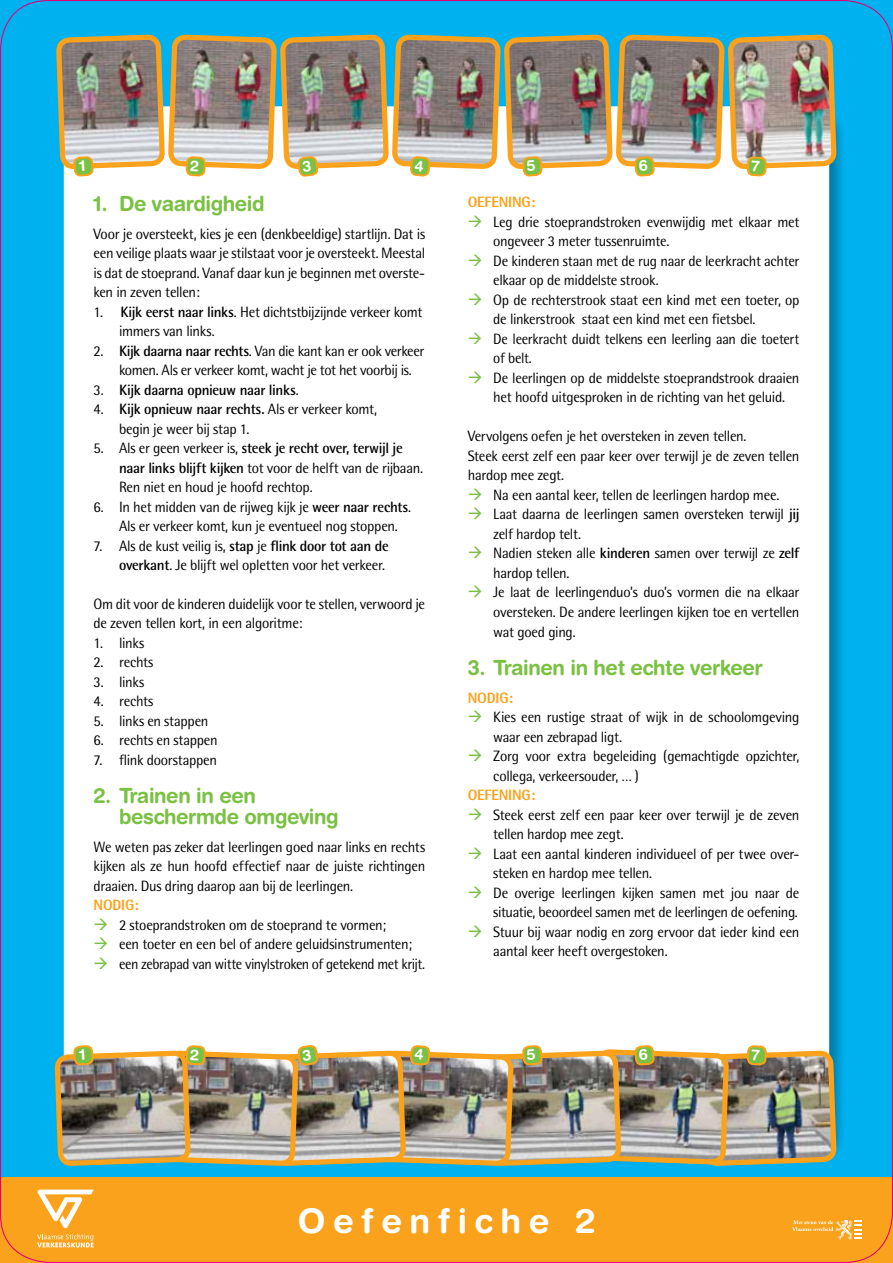
<style>
.page{position:relative;width:893px;height:1263px;background:#00b1f0}
.page>*{position:absolute;margin:0;border:0;box-sizing:border-box;transform-origin:0 0}
.t1{font:700 34.05px "Helvetica Rounded LT Std";letter-spacing:.22em;color:#fff}
.t2{font:700 21px/21px "Helvetica Rounded LT Std";letter-spacing:-.02em;color:#7ac143}
.t3{font:15px/19.5px "Rotis Semi Sans";letter-spacing:-.02em;color:#000}
.t4{font:15px/19.5px "Rotis Semi Sans";letter-spacing:-.02em;color:#000;scale:.95 1}
.t5{font:800 15px "Rotis Semi Sans";letter-spacing:-.015em;color:#faa21b}
.t6{font:700 15px "Rotis Semi Sans";letter-spacing:-.025em;color:#000}
.s1{font-weight:700}
.s2{font-weight:400}
.s3{color:#7ac143}
</style>
<div class="page">
<div style="left:0;top:1178px;width:893px;height:85px;background:#faa21b"></div>
<div style="left:64px;top:106px;width:765px;height:1042px;background:#fff;border-radius:21px"></div>
<svg style="left:37px;top:1189px;width:57px;height:39px"></svg>
<svg style="left:37px;top:1234px;width:57px;height:13px"></svg>
<img style="left:167px;top:34px;width:112px;height:135px">
<img style="left:391px;top:34px;width:112px;height:135px">
<img style="left:615px;top:34px;width:112px;height:135px">
<img style="left:619px;top:1049px;width:84px;height:116px">
<img style="left:431px;top:1052px;width:57px;height:114px">
<img style="left:207px;top:1051px;width:94px;height:115px">
<img style="left:59px;top:0;width:108px;height:177px">
<svg style="left:185px;top:88px;width:22px;height:89px;background:#b3ab97"></svg>
<img style="left:282px;top:0;width:109px;height:177px">
<svg style="left:409px;top:155px;width:22px;height:22px"></svg>
<img style="left:506px;top:0;width:109px;height:177px">
<svg style="left:635px;top:156px;width:20px;height:21px"></svg>
<img style="left:730px;top:0;width:109px;height:245px">
<img style="left:57px;top:976px;width:150px;height:188px">
<img style="left:272px;top:1045px;width:159px;height:119px">
<img style="left:488px;top:1045px;width:131px;height:218px">
<svg style="left:635px;top:1045px;width:20px;height:21px"></svg>
<img style="left:703px;top:976px;width:158px;height:287px">
<h2 class="t2" style="left:94px;top:192px;width:173px">1. De vaardigheid</h2>
<p class="t3" style="left:94px;top:224px;width:333px;text-align:justify">Voor je oversteekt, kies je een (denkbeeldige) startlijn. Dat is een veilige plaats waar je stilstaat voor je oversteekt. Meestal is dat de stoeprand. Vanaf daar kun je beginnen met overste&shy;ken in zeven tellen:</p>
<p class="t3" style="left:119px;top:302px;width:305px;text-indent:-26px">1. <span class="s1">Kijk eerst naar links</span>. Het dichtstbijzijnde verkeer komt immers van links.</p>
<p class="t3" style="left:119px;top:341px;width:307px;text-indent:-26px">2. <span class="s1">Kijk daarna naar rechts</span>. Van die kant kan er ook verkeer komen. Als er verkeer komt, wacht je tot het voorbij is.</p>
<p class="t6" style="left:94px;top:380px;width:207px"><span class="s2">3.</span> Kijk daarna opnieuw naar links<span class="s2">.</span></p>
<p class="t3" style="left:119px;top:399px;width:259px;text-indent:-26px">4. <span class="s1">Kijk opnieuw naar rechts.</span> Als er verkeer komt, begin je weer bij stap 1.</p>
<p class="t3" style="left:119px;top:438px;width:306px;text-indent:-26px">5. Als er geen verkeer is, <span class="s1">steek je recht over, terwijl je naar links blijft kijken</span> tot voor de helft van de rijbaan.<br>Ren niet en houd je hoofd rechtop.</p>
<p class="t3" style="left:119px;top:497px;width:294px;text-indent:-26px">6. In het midden van de rijweg kijk je <span class="s1">weer naar rechts</span>.<br>Als er verkeer komt, kun je eventueel nog stoppen.</p>
<p class="t3" style="left:94px;top:536px;width:297px;text-align:right">7. Als de kust veilig is, <span class="s1">stap</span> je <span class="s1">flink door tot aan de overkant</span>. Je blijft wel opletten voor het verkeer.</p>
<p class="t3" style="left:94px;top:594px;width:333px">Om dit voor de kinderen duidelijk voor te stellen, verwoord je de zeven tellen kort, in een algoritme:</p>
<p class="t3" style="left:94px;top:633px;width:52px">1. links</p>
<p class="t3" style="left:94px;top:652px;width:61px">2. rechts</p>
<p class="t3" style="left:94px;top:672px;width:52px">3. links</p>
<p class="t3" style="left:94px;top:691px;width:61px">4. rechts</p>
<p class="t3" style="left:94px;top:711px;width:116px">5. links en stappen</p>
<p class="t3" style="left:94px;top:730px;width:126px">6. rechts en stappen</p>
<p class="t3" style="left:94px;top:750px;width:125px">7. flink doorstappen</p>
<h2 class="t2" style="left:119px;top:784px;width:221px;text-indent:-26px">2. Trainen in een beschermde omgeving</h2>
<p class="t3" style="left:94px;top:837px;width:333px;text-align:justify">We weten pas zeker dat leerlingen goed naar links en rechts kijken als ze hun hoofd effectief naar de juiste richtingen draaien. Dus dring daarop aan bij de leerlingen.</p>
<p class="t5" style="left:94px;top:896px;width:47px">NODIG:</p>
<p class="t3" style="left:94px;top:915px;width:294px"><span class="s3">→</span> 2 stoeprandstroken om de stoeprand te vormen;</p>
<p class="t3" style="left:94px;top:934px;width:320px"><span class="s3">→</span> een toeter en een bel of andere geluidsinstrumenten;</p>
<p class="t4" style="left:94px;top:954px;width:351px"><span class="s3">→</span> een zebrapad van witte vinylstroken of getekend met krijt.</p>
<p class="t5" style="left:468px;top:192px;width:69px">OEFENING:</p>
<p class="t3" style="left:493px;top:212px;width:308px;text-indent:-26px"><span class="s3">→</span> Leg drie stoeprandstroken evenwijdig met elkaar met ongeveer 3 meter tussenruimte.</p>
<p class="t3" style="left:493px;top:251px;width:308px;text-indent:-26px"><span class="s3">→</span> De kinderen staan met de rug naar de leerkracht achter elkaar op de middelste strook.</p>
<p class="t3" style="left:493px;top:290px;width:308px;text-indent:-26px"><span class="s3">→</span> Op de rechterstrook staat een kind met een toeter, op de linkerstrook staat een kind met een fietsbel.</p>
<p class="t4" style="left:493px;top:329px;width:324px;text-indent:-26px"><span class="s3">→</span> De leerkracht duidt telkens een leerling aan die toetert of belt.</p>
<p class="t3" style="left:493px;top:368px;width:308px;text-indent:-26px"><span class="s3">→</span> De leerlingen op de middelste stoeprandstrook draaien het hoofd uitgesproken in de richting van het geluid.</p>
<p class="t3" style="left:468px;top:426px;width:333px">Vervolgens oefen je het oversteken in zeven tellen.<br>Steek eerst zelf een paar keer over terwijl je de zeven tellen hardop mee zegt.</p>
<p class="t3" style="left:468px;top:485px;width:313px"><span class="s3">→</span> Na een aantal keer, tellen de leerlingen hardop mee.</p>
<p class="t3" style="left:493px;top:504px;width:308px;text-indent:-26px"><span class="s3">→</span> Laat daarna de leerlingen samen oversteken terwijl <span class="s1">jij </span>zelf hardop telt.</p>
<p class="t3" style="left:493px;top:543px;width:308px;text-indent:-25px"><span class="s3">→</span> Nadien steken alle <span class="s1">kinderen</span> samen over terwijl ze <span class="s1">zelf </span>hardop tellen.</p>
<p class="t3" style="left:493px;top:582px;width:308px;text-align:justify;text-indent:-26px"><span class="s3">→</span> Je laat de leerlingenduo’s duo’s vormen die na elkaar oversteken. De andere leerlingen kijken toe en vertellen wat goed ging.</p>
<h2 class="t2" style="left:468px;top:656px;width:297px">3. Trainen in het echte verkeer</h2>
<p class="t5" style="left:468px;top:688px;width:47px">NODIG:</p>
<p class="t3" style="left:493px;top:707px;width:308px;text-indent:-26px"><span class="s3">→</span> Kies een rustige straat of wijk in de schoolomgeving waar een zebrapad ligt.</p>
<p class="t3" style="left:493px;top:746px;width:308px;text-indent:-26px"><span class="s3">→</span> Zorg voor extra begeleiding (gemachtigde opzichter, collega, verkeersouder, … )</p>
<p class="t5" style="left:468px;top:786px;width:69px">OEFENING:</p>
<p class="t3" style="left:493px;top:805px;width:308px;text-indent:-26px"><span class="s3">→</span> Steek eerst zelf een paar keer over terwijl je de zeven tellen hardop mee zegt.</p>
<p class="t3" style="left:493px;top:844px;width:308px;text-indent:-26px"><span class="s3">→</span> Laat een aantal kinderen individueel of per twee over&shy;steken en hardop mee tellen.</p>
<p class="t3" style="left:468px;top:883px;width:333px;text-align:right"><span class="s3">→</span> De overige leerlingen kijken samen met jou naar de situatie, beoordeel samen met de leerlingen de oefening.</p>
<p class="t3" style="left:493px;top:922px;width:308px;text-indent:-26px"><span class="s3">→</span> Stuur bij waar nodig en zorg ervoor dat ieder kind een aantal keer heeft overgestoken.</p>
<h1 class="t1" style="left:298px;top:1200px;width:299px">Oefenfiche 2</h1>
</div>
